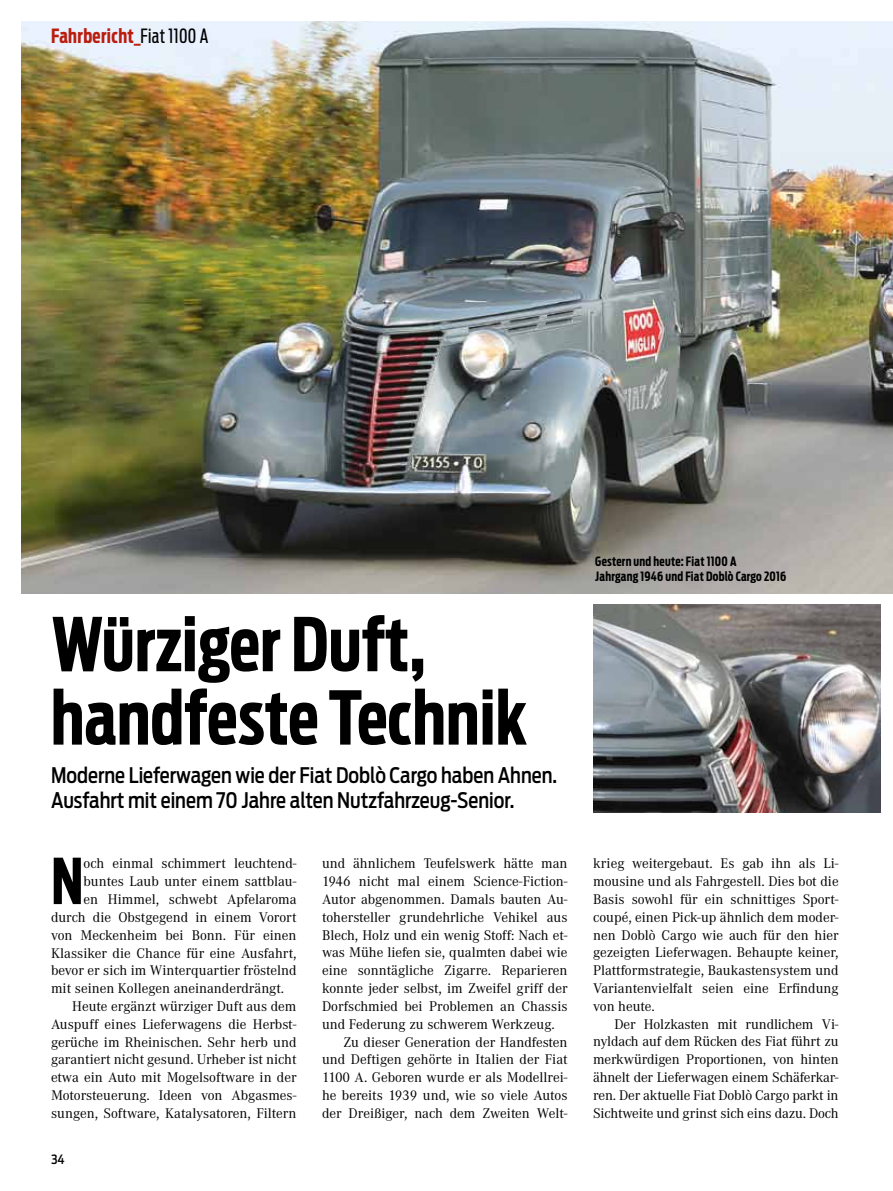
<style>
.page{position:relative;width:893px;height:1191px;background:#fff}
.page>*{position:absolute;margin:0;border:0;box-sizing:border-box;transform-origin:0 0}
.t1{font:700 73.35px/73.3px "Antenna Extra Cond";letter-spacing:.005em;color:#000}
.t2{font:700 62.7px "Antenna Extra Cond";color:#000}
.t3{font:500 21.3px/25.3px "Antenna Cond";color:#000;scale:.95 1}
.t4{font:700 19.5px "Antenna Extra Cond";letter-spacing:.02em;color:#b91d0e}
.t5{font:14.55px/17.9px "Corporate A";color:#000;text-align:justify}
.t6{font:700 12.75px/15px "Antenna Extra Cond";letter-spacing:.02em;color:#000}
.t7{font:500 12.75px "Antenna Cond";color:#000}
.s1{font-weight:400;color:#000}
</style>
<div class="page">
<img style="left:21px;top:21px;width:872px;height:572px">
<img style="left:593px;top:604px;width:287px;height:208px">
<h3 class="t4" style="left:51px;top:24px;width:159px">Fahrbericht_<span class="s1">Fiat 1100 A</span></h3>
<h1 class="t1" style="left:51px;top:608px;width:477px">Würziger Duft, handfeste Technik</h1>
<h3 class="t3" style="left:51px;top:762px;width:534px">Moderne Lieferwagen wie der Fiat Doblò Cargo haben Ahnen.<br>Ausfahrt mit einem 70 Jahre alten Nutzfahrzeug-Senior.</h3>
<h2 class="t2" style="left:51px;top:844px;width:34px">N</h2>
<p class="t5" style="left:84px;top:855px;width:215px">och einmal schimmert leuchtend-</p>
<p class="t5" style="left:84px;top:873px;width:214px">buntes Laub unter einem sattblau-</p>
<p class="t5" style="left:84px;top:890px;width:214px">en Himmel, schwebt Apfelaroma</p>
<p class="t5" style="left:51px;top:908px;width:247px">durch die Obstgegend in einem Vorort</p>
<p class="t5" style="left:51px;top:926px;width:247px">von Meckenheim bei Bonn. Für einen</p>
<p class="t5" style="left:51px;top:944px;width:247px">Klassiker die Chance für eine Ausfahrt,</p>
<p class="t5" style="left:51px;top:962px;width:247px">bevor er sich im Winterquartier fröstelnd</p>
<p class="t5" style="left:51px;top:979px;width:235px">mit seinen Kollegen aneinanderdrängt.</p>
<p class="t5" style="left:72px;top:997px;width:226px">Heute ergänzt würziger Duft aus dem</p>
<p class="t5" style="left:51px;top:1015px;width:247px">Auspuff eines Lieferwagens die Herbst-</p>
<p class="t5" style="left:51px;top:1033px;width:247px">gerüche im Rheinischen. Sehr herb und</p>
<p class="t5" style="left:51px;top:1051px;width:247px">garantiert nicht gesund. Urheber ist nicht</p>
<p class="t5" style="left:51px;top:1068px;width:247px">etwa ein Auto mit Mogelsoftware in der</p>
<p class="t5" style="left:51px;top:1086px;width:247px">Motorsteuerung. Ideen von Abgasmes-</p>
<p class="t5" style="left:51px;top:1104px;width:247px">sungen, Software, Katalysatoren, Filtern</p>
<p class="t7" style="left:51px;top:1151px;width:15px">34</p>
<p class="t5" style="left:322px;top:855px;width:247px">und ähnlichem Teufelswerk hätte man</p>
<p class="t5" style="left:322px;top:872px;width:247px">1946 nicht mal einem Science-Fiction-</p>
<p class="t5" style="left:322px;top:890px;width:247px">Autor abgenommen. Damals bauten Au-</p>
<p class="t5" style="left:322px;top:908px;width:247px">tohersteller grundehrliche Vehikel aus</p>
<p class="t5" style="left:322px;top:926px;width:247px">Blech, Holz und ein wenig Stoff: Nach et-</p>
<p class="t5" style="left:322px;top:944px;width:247px">was Mühe liefen sie, qualmten dabei wie</p>
<p class="t5" style="left:322px;top:961px;width:247px">eine sonntägliche Zigarre. Reparieren</p>
<p class="t5" style="left:322px;top:979px;width:247px">konnte jeder selbst, im Zweifel griff der</p>
<p class="t5" style="left:322px;top:997px;width:247px">Dorfschmied bei Problemen an Chassis</p>
<p class="t5" style="left:322px;top:1015px;width:234px">und Federung zu schwerem Werkzeug.</p>
<p class="t5" style="left:343px;top:1033px;width:226px">Zu dieser Generation der Handfesten</p>
<p class="t5" style="left:322px;top:1051px;width:247px">und Deftigen gehörte in Italien der Fiat</p>
<p class="t5" style="left:322px;top:1068px;width:247px">1100 A. Geboren wurde er als Modellrei-</p>
<p class="t5" style="left:322px;top:1086px;width:247px">he bereits 1939 und, wie so viele Autos</p>
<p class="t5" style="left:322px;top:1104px;width:247px">der Dreißiger, nach dem Zweiten Welt-</p>
<p class="t6" style="left:595px;top:554px;width:193px">Gestern und heute: Fiat 1100 A<br>Jahrgang 1946 und Fiat Doblò Cargo 2016</p>
<p class="t5" style="left:593px;top:855px;width:247px">krieg weitergebaut. Es gab ihn als Li&shy;mousine und als Fahrgestell. Dies bot die Basis sowohl für ein schnittiges Sport&shy;coupé, einen Pick-up ähnlich dem moder&shy;nen Doblò Cargo wie auch für den hier gezeigten Lieferwagen. Behaupte keiner, Plattformstrategie, Baukastensystem und Variantenvielfalt seien eine Erfindung von heute.</p>
<p class="t5" style="left:593px;top:1015px;width:247px;text-indent:21px">Der Holzkasten mit rundlichem Vi&shy;nyldach auf dem Rücken des Fiat führt zu merkwürdigen Proportionen, von hinten ähnelt der Lieferwagen einem Schäferkar&shy;ren. Der aktuelle Fiat Doblò Cargo parkt in Sichtweite und grinst sich eins dazu. Doch</p>
</div>
